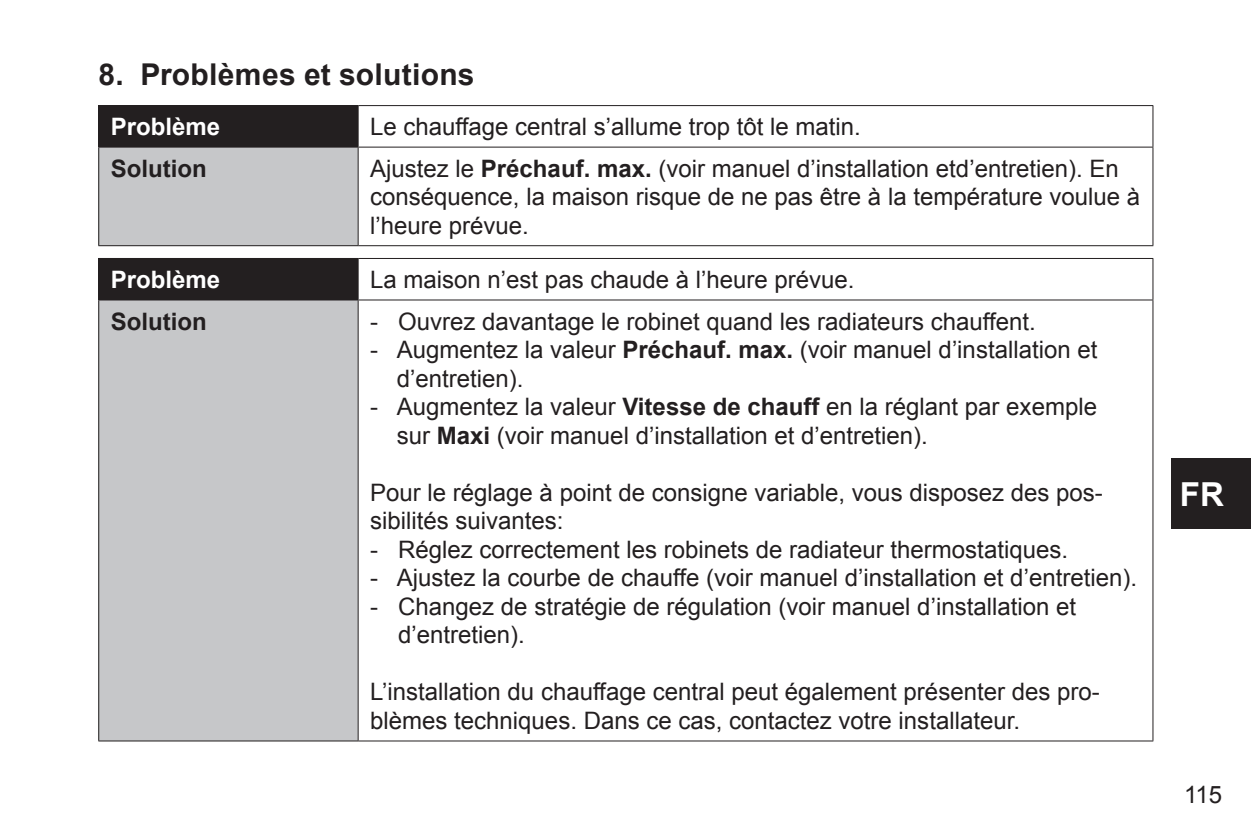
<style>
.page{position:relative;width:1251px;height:832px;background:#fff}
.page>*{position:absolute;margin:0;border:0;box-sizing:border-box;transform-origin:0 0}
.t1{font:700 33px "Arial";color:#fff}
.t2{font:700 30px "Arial";letter-spacing:.01em;color:#231f20}
.t3{font:24px/28.5px "Arial";color:#231f20}
.t4{font:700 24px "Arial";color:#fff}
.t5{font:700 24px "Arial";color:#231f20}
.s1{font-weight:700}
</style>
<div class="page">
<div style="left:1171px;top:458px;width:79px;height:70px;background:#231f20"></div>
<div style="left:99px;top:105px;width:259px;height:42px;background:#231f20"></div>
<div style="left:99px;top:147px;width:259px;height:98px;background:#c6c7c9"></div>
<hr style="left:98px;top:105px;width:260px;height:1px;background:#231f20">
<hr style="left:98px;top:106px;width:1px;height:41px;background:#231f20">
<hr style="left:358px;top:105px;width:795px;height:1px;background:#231f20">
<hr style="left:357px;top:106px;width:2px;height:41px;background:#231f20">
<hr style="left:1152px;top:106px;width:1px;height:41px;background:#231f20">
<hr style="left:98px;top:147px;width:1px;height:98px;background:#231f20">
<hr style="left:358px;top:146px;width:795px;height:1px;background:#231f20">
<hr style="left:357px;top:147px;width:2px;height:98px;background:#231f20">
<hr style="left:1152px;top:147px;width:1px;height:98px;background:#231f20">
<hr style="left:98px;top:245px;width:260px;height:1px;background:#231f20">
<hr style="left:358px;top:245px;width:795px;height:1px;background:#231f20">
<div style="left:99px;top:258px;width:259px;height:42px;background:#231f20"></div>
<div style="left:99px;top:300px;width:259px;height:440px;background:#c6c7c9"></div>
<hr style="left:98px;top:258px;width:260px;height:1px;background:#231f20">
<hr style="left:98px;top:259px;width:1px;height:40px;background:#231f20">
<hr style="left:358px;top:258px;width:795px;height:1px;background:#231f20">
<hr style="left:357px;top:259px;width:2px;height:40px;background:#231f20">
<hr style="left:1152px;top:259px;width:1px;height:40px;background:#231f20">
<hr style="left:98px;top:299px;width:260px;height:1px;background:#231f20">
<hr style="left:98px;top:300px;width:1px;height:440px;background:#231f20">
<hr style="left:358px;top:299px;width:795px;height:1px;background:#231f20">
<hr style="left:357px;top:300px;width:2px;height:440px;background:#231f20">
<hr style="left:1152px;top:300px;width:1px;height:440px;background:#231f20">
<hr style="left:98px;top:740px;width:260px;height:1px;background:#231f20">
<hr style="left:358px;top:740px;width:795px;height:1px;background:#231f20">
<p class="t2" style="left:98px;top:54px;width:378px">8. Problèmes et solutions</p>
<p class="t4" style="left:111px;top:111px;width:111px">Problème</p>
<p class="t3" style="left:370px;top:113px;width:492px">Le chauffage central s’allume trop tôt le matin.</p>
<p class="t5" style="left:111px;top:152px;width:97px">Solution</p>
<p class="t3" style="left:370px;top:154px;width:771px">Ajustez le <span class="s1">Préchauf. max.</span> (voir manuel d’installation etd’entretien). En conséquence, la maison risque de ne pas être à la température voulue à l’heure prévue.</p>
<p class="t4" style="left:111px;top:263px;width:111px">Problème</p>
<p class="t3" style="left:370px;top:265px;width:486px">La maison n’est pas chaude à l’heure prévue.</p>
<p class="t5" style="left:111px;top:305px;width:97px">Solution</p>
<p class="t3" style="left:370px;top:307px;width:667px">- Ouvrez davantage le robinet quand les radiateurs chauffent.</p>
<p class="t3" style="left:397px;top:335px;width:702px;text-indent:-27px">- Augmentez la valeur <span class="s1">Préchauf. max.</span> (voir manuel d’installation et d’entretien).</p>
<p class="t3" style="left:397px;top:392px;width:701px;text-indent:-27px">- Augmentez la valeur <span class="s1">Vitesse de chauff</span> en la réglant par exemple sur <span class="s1">Maxi</span> (voir manuel d’installation et d’entretien).</p>
<p class="t3" style="left:370px;top:478px;width:734px">Pour le réglage à point de consigne variable, vous disposez des pos&shy;sibilités suivantes:</p>
<p class="t3" style="left:370px;top:535px;width:699px">- Réglez correctement les robinets de radiateur thermostatiques.</p>
<p class="t3" style="left:370px;top:563px;width:768px">- Ajustez la courbe de chauffe (voir manuel d’installation et d’entretien).</p>
<p class="t3" style="left:398px;top:592px;width:679px;text-indent:-28px">- Changez de stratégie de régulation (voir manuel d’installation et d’entretien).</p>
<p class="t3" style="left:370px;top:677px;width:731px">L’installation du chauffage central peut également présenter des pro&shy;blèmes techniques. Dans ce cas, contactez votre installateur.</p>
<h1 class="t1" style="left:1179px;top:472px;width:45px">FR</h1>
<p class="t3" style="left:1184px;top:779px;width:40px">115</p>
</div>
